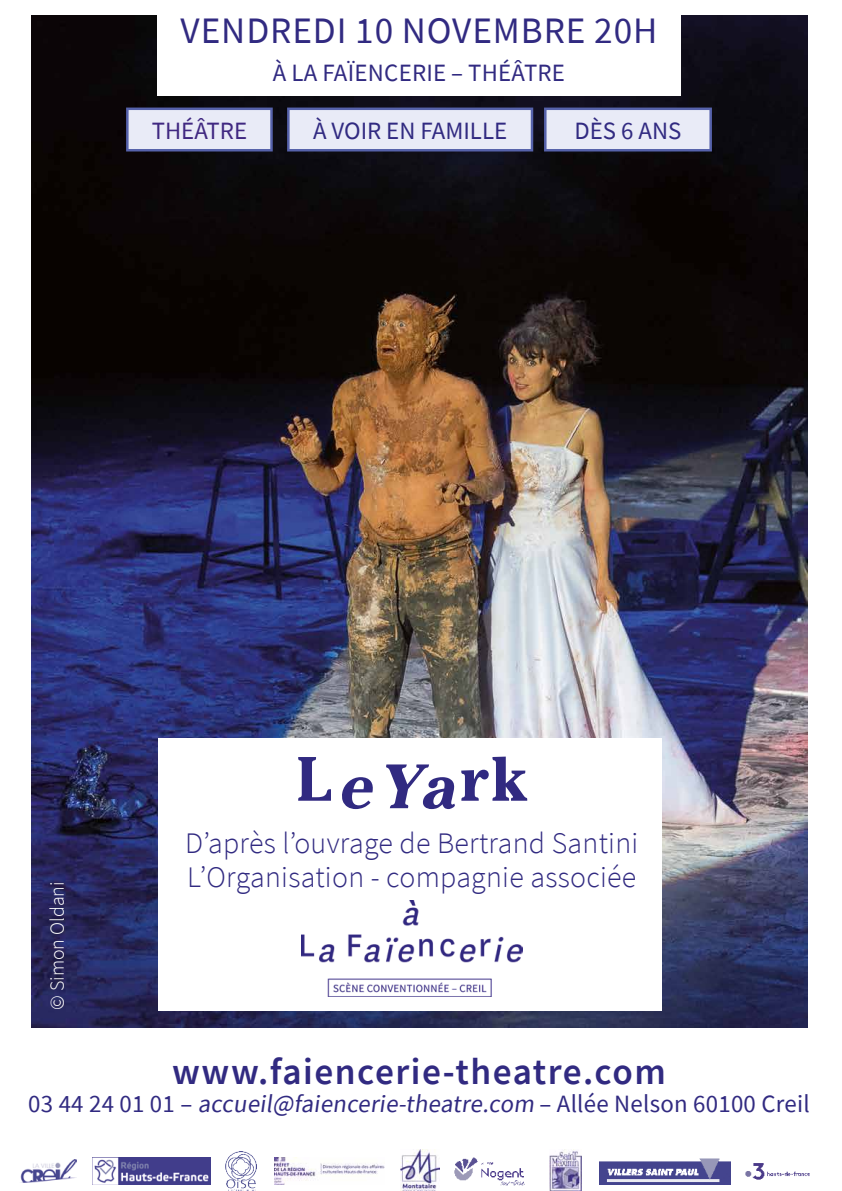
<style>
.page{position:relative;width:842px;height:1191px;background:#fff}
.page>*{position:absolute;margin:0;border:0;box-sizing:border-box;transform-origin:0 0}
.t1{font:700 62.2px "Cheltenham Std";color:#312a81}
.t2{font:600 37.3px "Source Sans Pro";letter-spacing:.04em;color:#312a81}
.t3{font:37.3px "Source Sans Pro";letter-spacing:.025em;color:#312a81}
.t4{font:300 29.8px/34.8px "Source Sans Pro";letter-spacing:.01em;color:#312a81}
.t5{font:24.9px "Source Sans Pro";letter-spacing:.01em;color:#312a81}
.t6{font:24.9px "Source Sans Pro";color:#402881}
.t7{font:300 19.9px "Source Sans Pro";color:#fff}
.s1{font-style:italic}
</style>
<div class="page">
<img style="left:745px;top:1163px;width:65px;height:17px">
<img style="left:92px;top:1157px;width:119px;height:27px">
<img style="left:226px;top:1151px;width:30px;height:39px">
<img style="left:274px;top:1157px;width:111px;height:27px">
<img style="left:401px;top:1149px;width:38px;height:42px">
<img style="left:599px;top:1158px;width:131px;height:26px">
<img style="left:454px;top:1157px;width:71px;height:29px">
<img style="left:20px;top:1159px;width:57px;height:23px">
<img style="left:549px;top:1149px;width:33px;height:42px">
<img style="left:32px;top:16px;width:775px;height:1012px">
<div style="left:158px;top:737px;width:503px;height:273px;background:#fff"></div>
<img style="left:301px;top:900px;width:221px;height:97px">
<div style="left:157px;top:15px;width:524px;height:81px;background:#fff"></div>
<div style="left:127px;top:109px;width:144px;height:41px;background:#e9ebf7"></div>
<div style="left:126px;top:108px;width:147px;height:43px;border:2px solid #5662ab"></div>
<div style="left:288px;top:109px;width:244px;height:41px;background:#e9ebf7"></div>
<div style="left:287px;top:108px;width:246px;height:43px;border:2px solid #5662ab"></div>
<div style="left:545px;top:109px;width:166px;height:41px;background:#e9ebf7"></div>
<div style="left:544px;top:108px;width:168px;height:43px;border:2px solid #5662ab"></div>
<h2 class="t3" style="left:181px;top:7px;width:478px">VENDREDI 10 NOVEMBRE 20H</h2>
<p class="t5" style="left:273px;top:56px;width:294px">À LA FAÏENCERIE – THÉÂTRE</p>
<p class="t6" style="left:152px;top:115px;width:97px">THÉÂTRE</p>
<p class="t5" style="left:313px;top:115px;width:196px">À VOIR EN FAMILLE</p>
<p class="t5" style="left:574px;top:115px;width:108px">DÈS 6 ANS</p>
<p class="t7" style="left:45px;top:1010px;width:130px;rotate:-90deg">© Simon Oldani</p>
<h1 class="t1" style="left:296px;top:741px;width:232px">L <span class="s1">eYa</span>r k</h1>
<p class="t4" style="left:185px;top:825px;width:455px">D’après l’ouvrage de Bertrand Santini<br>L’Organisation - compagnie associée</p>
<h2 class="t2" style="left:172px;top:1047px;width:495px">www.faiencerie-theatre.com</h2>
<p class="t5" style="left:28px;top:1088px;width:783px">03 44 24 0 1 0 1 – accueil@faiencerie-theatre.com – A l l é e N e lso n 6 0 1 0 0 C re i l</p>
</div>
